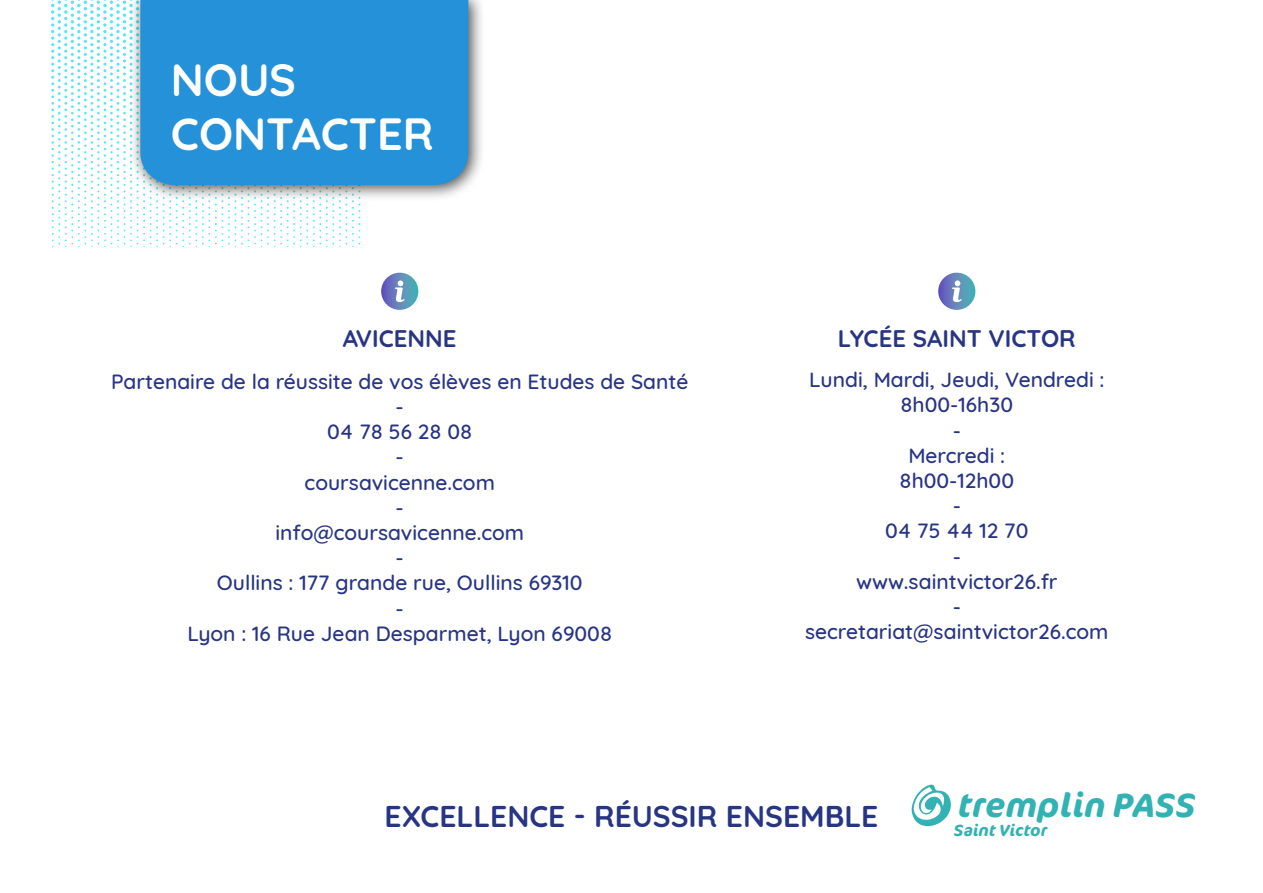
<style>
.page{position:relative;width:1263px;height:893px;background:#fff}
.page>*{position:absolute;margin:0;border:0;box-sizing:border-box;transform-origin:0 0}
.t1{font:700 45px/54px "Quicksand";color:#fff}
.t2{font:italic 700 33.45px "Cocon Pro";color:#32b2b2}
.t3{font:700 30px "Quicksand";color:#283583}
.t4{font:700 24px "Quicksand";color:#283583}
.t5{font:500 21px/25.2px "Quicksand";color:#283583;text-align:center}
.t6{font:italic 700 16.2px "Cocon Pro";letter-spacing:-.005em;color:#32b2b2}
</style>
<div class="page">
<svg style="left:51px;top:0;width:310px;height:247px"></svg>
<svg style="left:912px;top:785px;width:39px;height:42px"></svg>
<svg style="left:938px;top:273px;width:37px;height:37px"></svg>
<svg style="left:381px;top:273px;width:37px;height:37px"></svg>
<div style="left:129px;top:0;width:356px;height:202px;background:#000;opacity:.7"></div>
<div style="left:140px;top:0;width:328px;height:185px;background:#2591d9"></div>
<h1 class="t1" style="left:171px;top:49px;width:264px">NOUS<br>CONTACTER</h1>
<p class="t4" style="left:343px;top:319px;width:115px">AVICENNE</p>
<p class="t5" style="left:111px;top:367px;width:579px">Partenaire de la réussite de vos élèves en Etudes de Santé -<br>04 78 56 28 08<br>-<br>coursavicenne.com<br>-<br>info@coursavicenne.com<br>-<br>Oullins : 177 grande rue, Oullins 69310<br>-<br>Lyon : 16 Rue Jean Desparmet, Lyon 69008</p>
<p class="t4" style="left:838px;top:319px;width:239px">LYCÉE SAINT VICTOR</p>
<p class="t5" style="left:805px;top:365px;width:305px">Lundi, Mardi, Jeudi, Vendredi :<br>8h00-16h30<br>-<br>Mercredi :<br>8h00-12h00<br>-<br>04 75 44 12 70<br>-<br>www.saintvictor26.fr<br>- secretariat@saintvictor26.com</p>
<h3 class="t3" style="left:385px;top:791px;width:495px">EXCELLENCE - RÉUSSIR ENSEMBLE</h3>
<h2 class="t2" style="left:958px;top:782px;width:239px">tremplin PASS</h2>
<p class="t6" style="left:954px;top:819px;width:95px">Saint Victor</p>
</div>
